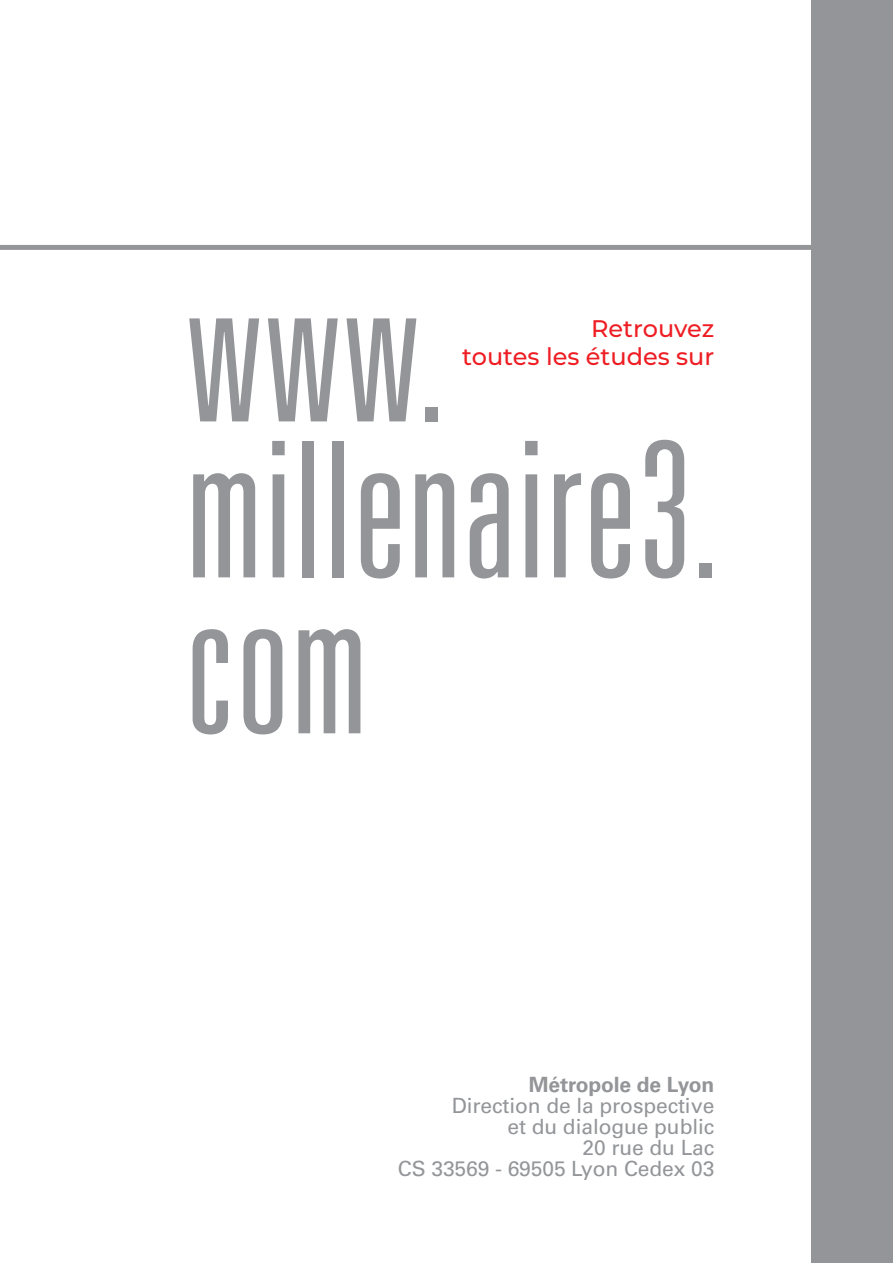
<style>
.page{position:relative;width:893px;height:1263px;background:#fff}
.page>*{position:absolute;margin:0;border:0;box-sizing:border-box;transform-origin:0 0}
.t1{font:300 ultra-condensed 189px/155.9px "Univers LT Std";letter-spacing:.01em;color:#939598}
.t2{font:500 24px/28.5px "Montserrat";color:#ee1d23;text-align:right}
.t3{font:21px/21px "Univers LT Std";letter-spacing:-.005em;color:#939598;text-align:right}
.t4{font:700 21px "Univers LT Std";letter-spacing:-.005em;color:#939598}
</style>
<div class="page">
<div style="left:811px;top:0;width:82px;height:1263px;background:#939598"></div>
<hr style="left:0;top:245px;width:893px;height:4px;background:#939598">
<h1 class="t1" style="left:186px;top:276px;width:534px">www. millenaire3. com</h1>
<p class="t2" style="left:462px;top:313px;width:254px">Retrouvez<br>toutes les études sur</p>
<p class="t4" style="left:529px;top:1072px;width:187px">Métropole de Lyon</p>
<p class="t3" style="left:398px;top:1095px;width:318px">Direction de la prospective<br>et du dialogue public<br>20 rue du Lac<br>CS 33569 - 69505 Lyon Cedex 03</p>
</div>
